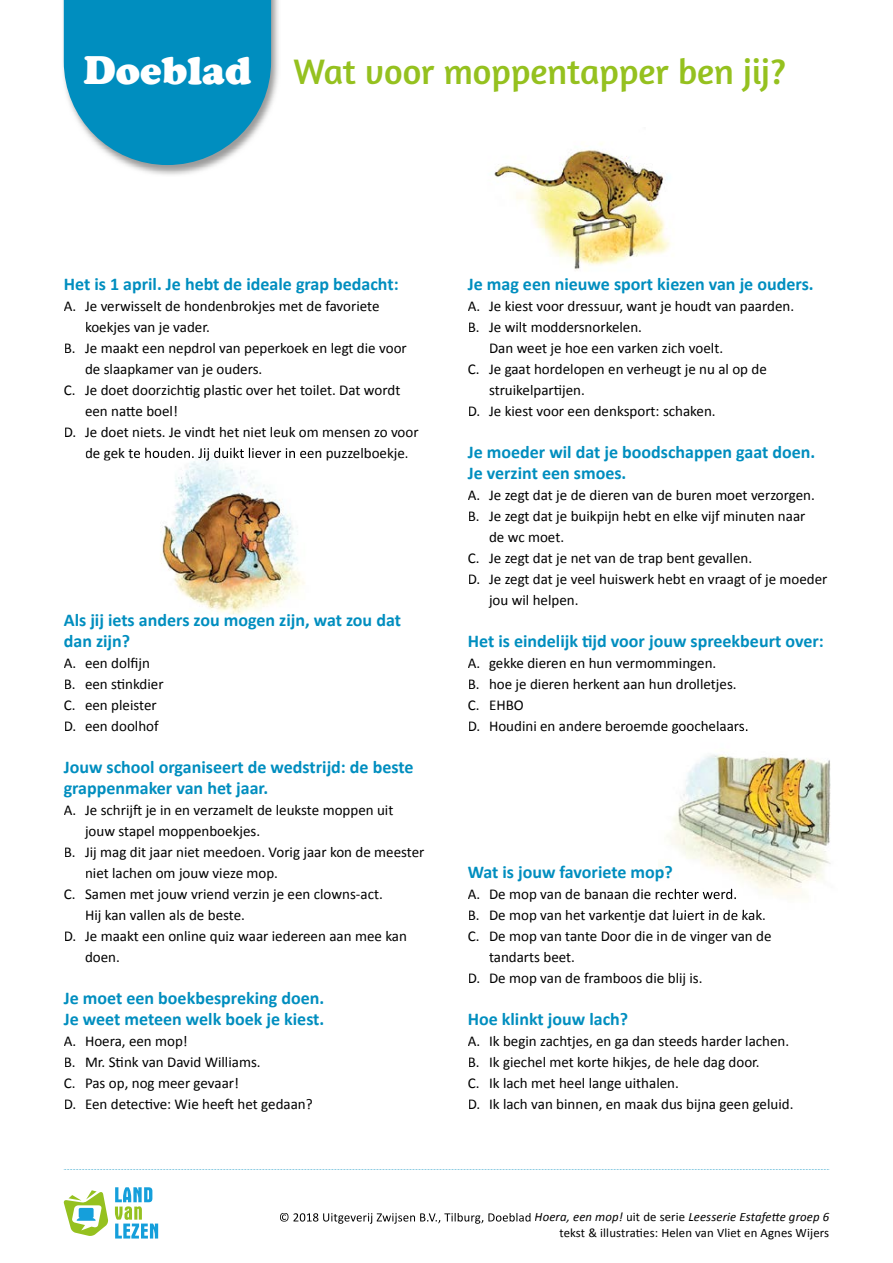
<style>
.page{position:relative;width:893px;height:1263px;background:#fff}
.page>*{position:absolute;margin:0;border:0;box-sizing:border-box;transform-origin:0 0}
.t1{font:900 40.5px "Cooper";color:#fff}
.t2{font:36px "Amaranth";color:#95c11f}
.t3{font:700 18px/21px "Calibri";color:#008ebf}
.t4{font:15px/21px "Calibri";color:#000}
.t5{font:12.75px/15.3px "Calibri";letter-spacing:.01em;color:#000;text-align:right}
.s1{font-style:italic}
</style>
<div class="page">
<img style="left:667px;top:730px;width:164px;height:180px">
<img style="left:494px;top:143px;width:177px;height:127px">
<img style="left:145px;top:447px;width:160px;height:168px">
<svg style="left:115px;top:1187px;width:43px;height:51px"></svg>
<svg style="left:63px;top:1190px;width:45px;height:46px"></svg>
<svg style="left:280px;top:1213px;width:251px;height:11px"></svg>
<img style="left:63px;top:0;width:216px;height:175px">
<svg style="left:64px;top:0;width:207px;height:165px;background:#1f99c4"></svg>
<img style="left:133px;top:448px;width:186px;height:13px">
<img style="left:658px;top:730px;width:89px;height:4px">
<img style="left:658px;top:889px;width:78px;height:13px">
<img style="left:658px;top:910px;width:104px;height:6px">
<svg style="left:64px;top:1169px;width:765px;height:1px"></svg>
<h1 class="t1" style="left:83px;top:47px;width:169px">Doeblad</h1>
<h2 class="t2" style="left:293px;top:50px;width:494px">Wat voor moppentapper ben jij?</h2>
<p class="t3" style="left:64px;top:273px;width:336px">Het is 1 april. Je hebt de ideale grap bedacht:</p>
<p class="t4" style="left:64px;top:295px;width:317px">A. Je verwisselt de hondenbrokjes met de favoriete</p>
<p class="t4" style="left:85px;top:316px;width:126px">koekjes van je vader.</p>
<p class="t4" style="left:64px;top:337px;width:345px">B. Je maakt een nepdrol van peperkoek en legt die voor</p>
<p class="t4" style="left:85px;top:358px;width:179px">de slaapkamer van je ouders.</p>
<p class="t4" style="left:64px;top:379px;width:338px">C. Je doet doorzichtig plastic over het toilet. Dat wordt</p>
<p class="t4" style="left:85px;top:400px;width:94px">een natte boel!</p>
<p class="t4" style="left:64px;top:421px;width:356px">D. Je doet niets. Je vindt het niet leuk om mensen zo voor</p>
<p class="t3" style="left:64px;top:609px;width:339px">Als jij iets anders zou mogen zijn, wat zou dat dan zijn?</p>
<p class="t4" style="left:64px;top:652px;width:101px">A. een dolfijn<br>B. een stinkdier<br>C. een pleister<br>D. een doolhof</p>
<p class="t3" style="left:64px;top:756px;width:351px">Jouw school organiseert de wedstrijd: de beste grappenmaker van het jaar.</p>
<p class="t4" style="left:64px;top:799px;width:331px">A. Je schrijft je in en verzamelt de leukste moppen uit</p>
<p class="t4" style="left:85px;top:820px;width:177px">jouw stapel moppenboekjes.</p>
<p class="t4" style="left:64px;top:841px;width:362px">B. Jij mag dit jaar niet meedoen. Vorig jaar kon de meester</p>
<p class="t4" style="left:85px;top:862px;width:195px">niet lachen om jouw vieze mop.</p>
<p class="t4" style="left:64px;top:883px;width:321px">C. Samen met jouw vriend verzin je een clowns-act.</p>
<p class="t4" style="left:85px;top:904px;width:161px">Hij kan vallen als de beste.</p>
<p class="t4" style="left:64px;top:925px;width:345px">D. Je maakt een online quiz waar iedereen aan mee kan</p>
<p class="t4" style="left:85px;top:946px;width:36px">doen.</p>
<p class="t3" style="left:64px;top:987px;width:262px">Je moet een boekbespreking doen.<br>Je weet meteen welk boek je kiest.</p>
<p class="t4" style="left:64px;top:1030px;width:250px">A. Hoera, een mop!<br>B. Mr. Stink van David Williams.<br>C. Pas op, nog meer gevaar!<br>D. Een detective: Wie heeft het gedaan?</p>
<p class="t3" style="left:468px;top:273px;width:347px">Je mag een nieuwe sport kiezen van je ouders.</p>
<p class="t4" style="left:468px;top:295px;width:328px">A. Je kiest voor dressuur, want je houdt van paarden.</p>
<p class="t4" style="left:468px;top:316px;width:176px">B. Je wilt moddersnorkelen.</p>
<p class="t4" style="left:489px;top:337px;width:236px">Dan weet je hoe een varken zich voelt.</p>
<p class="t4" style="left:468px;top:358px;width:301px">C. Je gaat hordelopen en verheugt je nu al op de</p>
<p class="t4" style="left:489px;top:379px;width:97px">struikelpartijen.</p>
<p class="t4" style="left:468px;top:400px;width:249px">D. Je kiest voor een denksport: schaken.</p>
<p class="t3" style="left:468px;top:441px;width:349px">Je moeder wil dat je boodschappen gaat doen.<br>Je verzint een smoes.</p>
<p class="t4" style="left:468px;top:484px;width:349px">A. Je zegt dat je de dieren van de buren moet verzorgen.</p>
<p class="t4" style="left:468px;top:505px;width:339px">B. Je zegt dat je buikpijn hebt en elke vijf minuten naar</p>
<p class="t4" style="left:489px;top:526px;width:77px">de wc moet.</p>
<p class="t4" style="left:468px;top:547px;width:286px">C. Je zegt dat je net van de trap bent gevallen.</p>
<p class="t4" style="left:468px;top:568px;width:361px">D. Je zegt dat je veel huiswerk hebt en vraagt of je moeder</p>
<p class="t4" style="left:489px;top:589px;width:91px">jou wil helpen.</p>
<p class="t3" style="left:468px;top:630px;width:358px">Het is eindelijk tijd voor jouw spreekbeurt over:</p>
<p class="t4" style="left:468px;top:652px;width:282px">A. gekke dieren en hun vermommingen.<br>B. hoe je dieren herkent aan hun drolletjes.<br>C. EHBO<br>D. Houdini en andere beroemde goochelaars.</p>
<p class="t3" style="left:468px;top:861px;width:207px">Wat is jouw favoriete mop?</p>
<p class="t4" style="left:468px;top:883px;width:271px">A. De mop van de banaan die rechter werd.</p>
<p class="t4" style="left:468px;top:904px;width:300px">B. De mop van het varkentje dat luiert in de kak.</p>
<p class="t4" style="left:468px;top:925px;width:305px">C. De mop van tante Door die in de vinger van de</p>
<p class="t4" style="left:489px;top:946px;width:88px">tandarts beet.</p>
<p class="t4" style="left:468px;top:967px;width:236px">D. De mop van de framboos die blij is.</p>
<p class="t3" style="left:468px;top:1008px;width:162px">Hoe klinkt jouw lach?</p>
<p class="t4" style="left:468px;top:1030px;width:327px">A. Ik begin zachtjes, en ga dan steeds harder lachen.<br>B. Ik giechel met korte hikjes, de hele dag door.<br>C. Ik lach met heel lange uithalen.<br>D. Ik lach van binnen, en maak dus bijna geen geluid.</p>
<p class="t5" style="left:535px;top:1209px;width:296px"><span class="s1">Hoera, een mop!</span> uit de serie <span class="s1">Leesserie Estafette groep 6 </span>tekst &amp; illustraties: Helen van Vliet en Agnes Wijers</p>
</div>
